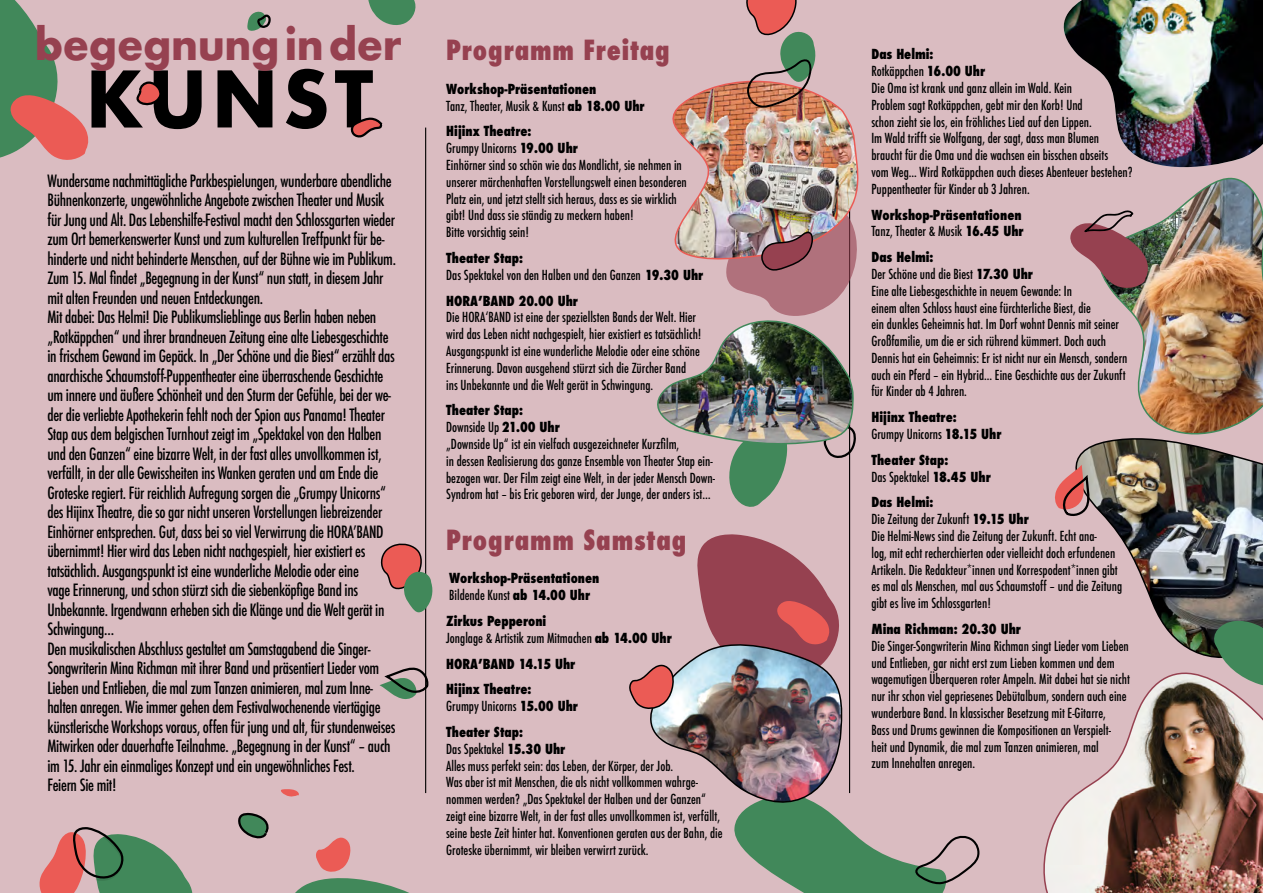
<style>
.page{position:relative;width:1263px;height:893px;background:#dabcc1}
.page>*{position:absolute;margin:0;border:0;box-sizing:border-box;transform-origin:0 0}
.t1{font:700 75.75px "Futura";letter-spacing:.06em;color:#000;scale:.96 1}
.t2{font:700 42.3px "Futura";letter-spacing:-.01em;color:#964150;scale:.96 1}
.t3{font:800 condensed 27px "Futura";letter-spacing:.03em;color:#964150;scale:.96 1}
.t4{font:500 condensed 16.5px/19.5px "Futura";letter-spacing:-.02em;color:#000;scale:.96 1}
.t5{font:500 condensed 13.5px/16.8px "Futura";color:#000;scale:.96 1}
.t6{font:800 condensed 13.5px/16.8px "Futura";color:#000;scale:.96 1}
.s1{font-weight:500}
.s2{font-weight:800}
</style>
<div class="page">
<hr style="left:849px;top:128px;width:1px;height:665px;background:#000">
<hr style="left:425px;top:128px;width:1px;height:665px;background:#000">
<svg style="left:136px;top:81px;width:26px;height:25px"></svg>
<svg style="left:350px;top:117px;width:33px;height:21px"></svg>
<svg style="left:0;top:0;width:89px;height:160px"></svg>
<svg style="left:368px;top:0;width:48px;height:25px"></svg>
<svg style="left:247px;top:11px;width:24px;height:20px"></svg>
<svg style="left:295px;top:837px;width:114px;height:56px"></svg>
<svg style="left:281px;top:789px;width:18px;height:8px"></svg>
<svg style="left:238px;top:812px;width:31px;height:27px"></svg>
<svg style="left:379px;top:667px;width:50px;height:32px"></svg>
<svg style="left:39px;top:827px;width:154px;height:66px"></svg>
<img style="left:1111px;top:177px;width:152px;height:255px">
<img style="left:1075px;top:432px;width:188px;height:207px">
<img style="left:1043px;top:639px;width:220px;height:254px">
<img style="left:1063px;top:0;width:200px;height:168px">
<svg style="left:1055px;top:465px;width:36px;height:52px"></svg>
<svg style="left:380px;top:543px;width:53px;height:70px"></svg>
<img style="left:657px;top:0;width:202px;height:511px">
<svg style="left:1070px;top:210px;width:79px;height:80px"></svg>
<svg style="left:629px;top:534px;width:351px;height:359px"></svg>
<svg style="left:1210px;top:620px;width:53px;height:67px"></svg>
<h2 class="t2" style="left:35px;top:14px;width:384px">begegnung in der</h2>
<h1 class="t1" style="left:86px;top:44px;width:301px">KUNST</h1>
<p class="t4" style="left:47px;top:171px;width:364px">Wundersame nachmittägliche Parkbespielungen, wunderbare abendliche Bühnenkonzerte, ungewöhnliche Angebote zwischen Theater und Musik für Jung und Alt. Das Lebenshilfe-Festival macht den Schlossgarten wieder zum Ort bemerkenswerter Kunst und zum kulturellen Treffpunkt für be&shy;hinderte und nicht behinderte Menschen, auf der Bühne wie im Publikum.<br>Zum 15. Mal findet „Begegnung in der Kunst“ nun statt, in diesem Jahr mit alten Freunden und neuen Entdeckungen.<br>Mit dabei: Das Helmi! Die Publikumslieblinge aus Berlin haben neben „Rotkäppchen“ und ihrer brandneuen Zeitung eine alte Liebesgeschichte in frischem Gewand im Gepäck. In „Der Schöne und die Biest“ erzählt das anarchische Schaumstoff-Puppentheater eine überraschende Geschichte um innere und äußere Schönheit und den Sturm der Gefühle, bei der we&shy;der die verliebte Apothekerin fehlt noch der Spion aus Panama! Theater Stap aus dem belgischen Turnhout zeigt im „Spektakel von den Halben und den Ganzen“ eine bizarre Welt, in der fast alles unvollkommen ist, verfällt, in der alle Gewissheiten ins Wanken geraten und am Ende die Groteske regiert. Für reichlich Aufregung sorgen die „Grumpy Unicorns“ des Hijinx Theatre, die so gar nicht unseren Vorstellungen liebreizender Einhörner entsprechen. Gut, dass bei so viel Verwirrung die HORA’BAND übernimmt! Hier wird das Leben nicht nachgespielt, hier existiert es tatsächlich. Ausgangspunkt ist eine wunderliche Melodie oder eine<br>vage Erinnerung, und schon stürzt sich die siebenköpfige Band ins Unbekannte. Irgendwann erheben sich die Klänge und die Welt gerät in Schwingung…<br>Den musikalischen Abschluss gestaltet am Samstagabend die Singer-Songwriterin Mina Richman mit ihrer Band und präsentiert Lieder vom Lieben und Entlieben, die mal zum Tanzen animieren, mal zum Inne&shy;halten anregen. Wie immer gehen dem Festivalwochenende viertägige künstlerische Workshops voraus, offen für jung und alt, für stundenweises Mitwirken oder dauerhafte Teilnahme. „Begegnung in der Kunst“ – auch im 15. Jahr ein einmaliges Konzept und ein ungewöhnliches Fest.<br>Feiern Sie mit!</p>
<h3 class="t3" style="left:446px;top:32px;width:234px">Programm Freitag</h3>
<p class="t6" style="left:446px;top:80px;width:208px">Workshop-Präsentationen<br><span class="s1">Tanz, Theater, Musik &amp; Kunst</span> ab 18.00 Uhr</p>
<p class="t5" style="left:446px;top:123px;width:252px"><span class="s2">Hijinx Theatre:<br></span>Grumpy Unicorns <span class="s2">19.00 Uhr<br></span>Einhörner sind so schön wie das Mondlicht, sie nehmen in unserer märchenhaften Vorstellungswelt einen besonderen Platz ein, und jetzt stellt sich heraus, dass es sie wirklich gibt! Und dass sie ständig zu meckern haben!<br>Bitte vorsichtig sein!</p>
<p class="t5" style="left:446px;top:250px;width:269px"><span class="s2">Theater Stap:<br></span>Das Spektakel von den Halben und den Ganzen <span class="s2">19.30 Uhr</span></p>
<p class="t6" style="left:446px;top:292px;width:139px">HORA’BAND 20.00 Uhr</p>
<p class="t5" style="left:446px;top:309px;width:268px">Die HORA‘BAND ist eine der speziellsten Bands der Welt. Hier wird das Leben nicht nachgespielt, hier existiert es tatsächlich!<br>Ausgangspunkt ist eine wunderliche Melodie oder eine schöne Erinnerung. Davon ausgehend stürzt sich die Zürcher Band<br>ins Unbekannte und die Welt gerät in Schwingung.</p>
<p class="t5" style="left:446px;top:402px;width:282px"><span class="s2">Theater Stap:<br></span>Downside Up <span class="s2">21.00 Uhr<br></span>„Downside Up“ ist ein vielfach ausgezeichneter Kurzfilm,<br>in dessen Realisierung das ganze Ensemble von Theater Stap ein&shy;bezogen war. Der Film zeigt eine Welt, in der jeder Mensch Down-Syndrom hat – bis Eric geboren wird, der Junge, der anders ist…</p>
<h3 class="t3" style="left:446px;top:521px;width:252px">Programm Samstag</h3>
<p class="t6" style="left:449px;top:570px;width:158px">Workshop-Präsentationen<br><span class="s1">Bildende Kunst</span> ab 14.00 Uhr</p>
<p class="t5" style="left:446px;top:613px;width:237px"><span class="s2">Zirkus Pepperoni<br></span>Jonglage &amp; Artistik zum Mitmachen <span class="s2">ab 14.00 Uhr</span></p>
<p class="t6" style="left:446px;top:651px;width:136px;line-height:25.8px">HORA’BAND 14.15 Uhr<br>Hijinx Theatre:</p>
<p class="t6" style="left:446px;top:693px;width:139px;line-height:25.8px"><span class="s1">Grumpy Unicorns</span> 15.00 Uhr<br>Theater Stap:</p>
<p class="t5" style="left:446px;top:740px;width:289px">Das Spektakel <span class="s2">15.30 Uhr<br></span>Alles muss perfekt sein: das Leben, der Körper, der Job.<br>Was aber ist mit Menschen, die als nicht vollkommen wahrge&shy;nommen werden? „Das Spektakel der Halben und der Ganzen“ zeigt eine bizarre Welt, in der fast alles unvollkommen ist, verfällt, seine beste Zeit hinter hat. Konventionen geraten aus der Bahn, die Groteske übernimmt, wir bleiben verwirrt zurück.</p>
<p class="t5" style="left:871px;top:46px;width:274px"><span class="s2">Das Helmi:<br></span>Rotkäppchen <span class="s2">16.00 Uhr<br></span>Die Oma ist krank und ganz allein im Wald. Kein<br>Problem sagt Rotkäppchen, gebt mir den Korb! Und<br>schon zieht sie los, ein fröhliches Lied auf den Lippen.<br>Im Wald trifft sie Wolfgang, der sagt, dass man Blumen braucht für die Oma und die wachsen ein bisschen abseits<br>vom Weg... Wird Rotkäppchen auch dieses Abenteuer bestehen?<br>Puppentheater für Kinder ab 3 Jahren.</p>
<p class="t6" style="left:871px;top:206px;width:160px">Workshop-Präsentationen<br><span class="s1">Tanz, Theater &amp; Musik</span> 16.45 Uhr</p>
<p class="t5" style="left:871px;top:249px;width:268px"><span class="s2">Das Helmi:<br></span>Der Schöne und die Biest <span class="s2">17.30 Uhr<br></span>Eine alte Liebesgeschichte in neuem Gewande: In<br>einem alten Schloss haust eine fürchterliche Biest, die<br>ein dunkles Geheimnis hat. Im Dorf wohnt Dennis mit seiner Großfamilie, um die er sich rührend kümmert. Doch auch Dennis hat ein Geheimnis: Er ist nicht nur ein Mensch, sondern auch ein Pferd – ein Hybrid... Eine Geschichte aus der Zukunft für Kinder ab 4 Jahren.</p>
<p class="t6" style="left:871px;top:409px;width:137px">Hijinx Theatre:<br><span class="s1">Grumpy Unicorns</span> 18.15 Uhr</p>
<p class="t6" style="left:871px;top:452px;width:126px">Theater Stap:<br><span class="s1">Das Spektakel</span> 18.45 Uhr</p>
<p class="t5" style="left:871px;top:494px;width:263px"><span class="s2">Das Helmi:<br></span>Die Zeitung der Zukunft <span class="s2">19.15 Uhr<br></span>Die Helmi-News sind die Zeitung der Zukunft. Echt ana-<br>log, mit echt recherchierten oder vielleicht doch erfundenen Artikeln. Die Redakteur*innen und Korrespodent*innen gibt es mal als Menschen, mal aus Schaumstoff – und die Zeitung gibt es live im Schlossgarten!</p>
<p class="t6" style="left:871px;top:621px;width:157px">Mina Richman: 20.30 Uhr</p>
<p class="t5" style="left:871px;top:637px;width:271px">Die Singer-Songwriterin Mina Richman singt Lieder vom Lieben und Entlieben, gar nicht erst zum Lieben kommen und dem wagemutigen Überqueren roter Ampeln. Mit dabei hat sie nicht nur ihr schon viel gepriesenes Debütalbum, sondern auch eine wunderbare Band. In klassischer Besetzung mit E-Gitarre,<br>Bass und Drums gewinnen die Kompositionen an Verspielt&shy;heit und Dynamik, die mal zum Tanzen animieren, mal<br>zum Innehalten anregen.</p>
</div>
